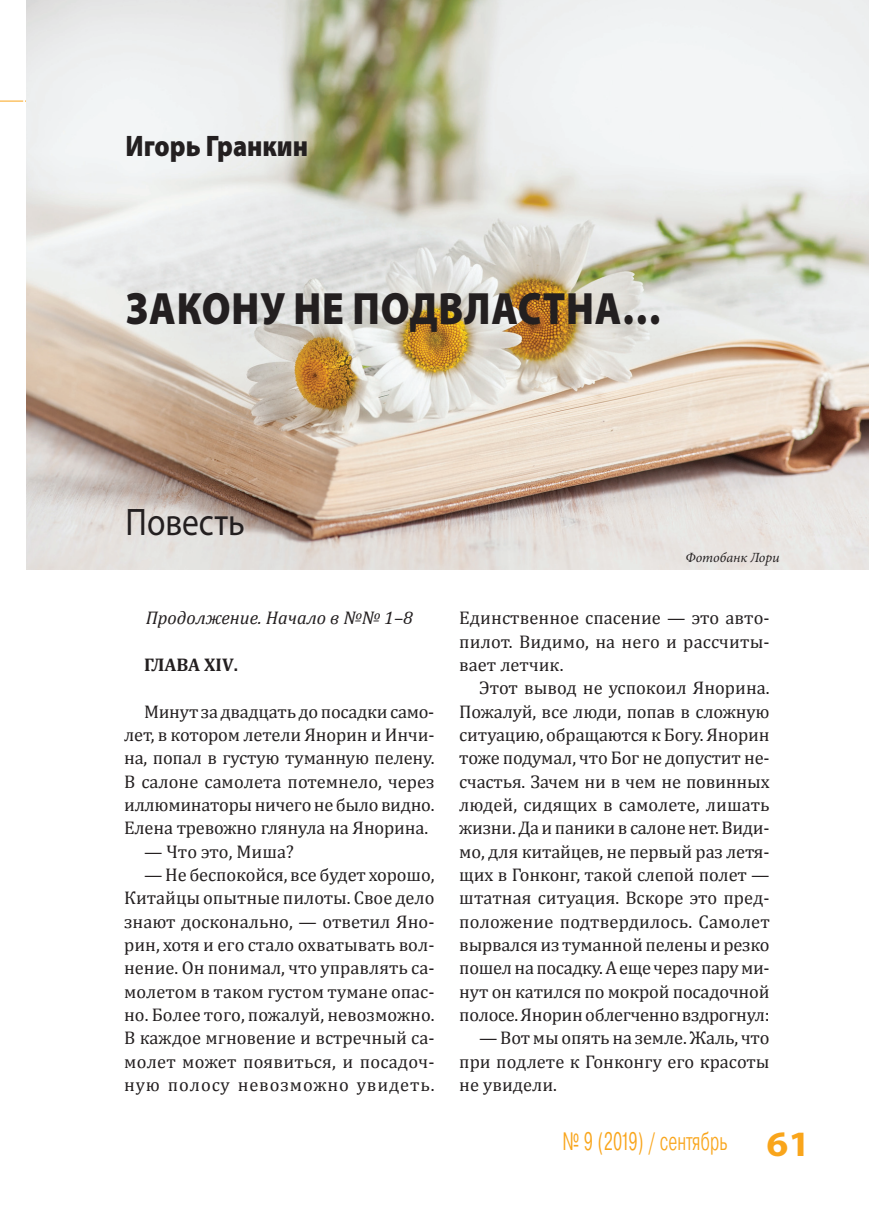
<style>
.page{position:relative;width:869px;height:1216px;background:#fff}
.page>*{position:absolute;margin:0;border:0;box-sizing:border-box;transform-origin:0 0}
.t1{font:900 45.5px "Myriad Pro";letter-spacing:.02em;color:#231f20;scale:.87 1}
.t2{font:38.5px "Myriad Pro";color:#231f20;scale:.87 1}
.t3{font:900 29.75px "Myriad Pro";color:#231f20;scale:.87 1}
.t4{font:300 25.2px "Pragmatica Cond";color:#f9a51b;scale:.8 1}
.t5{font:18.38px/23.3px "Cambria";color:#231f20;text-align:justify}
.t6{font:italic 18.38px "Cambria";color:#231f20}
.t7{font:700 18.38px "Cambria";color:#231f20}
.t8{font:italic 14px "Minion Pro";letter-spacing:-.005em;color:#231f20}
.s1{font-family:"Myriad Pro";font-weight:700;font-size:35.88px}
</style>
<div class="page">
<svg style="left:0;top:101px;width:23px;height:1px"></svg>
<hr style="left:25px;top:101px;width:746px;height:1px;background:#f9a51b">
<img style="left:26px;top:0;width:842px;height:570px">
<h3 class="t3" style="left:125px;top:129px;width:211px">Игорь Гранкин</h3>
<h1 class="t1" style="left:126px;top:282px;width:617px">ЗАКОНУ НЕ ПОДВЛАСТНА…</h1>
<h2 class="t2" style="left:125px;top:498px;width:138px">Повесть</h2>
<p class="t6" style="left:146px;top:607px;width:269px">Продолжение. Начало в №№ 1–8</p>
<p class="t7" style="left:144px;top:653px;width:95px">ГЛАВА XIV.</p>
<p class="t5" style="left:124px;top:699px;width:312px;text-indent:20px">Минут за двадцать до посадки само&shy;лет, в котором летели Янорин и Инчи&shy;на, попал в густую туманную пелену.<br>В салоне самолета потемнело, через иллюминаторы ничего не было видно.<br>Елена тревожно глянула на Янорина.</p>
<p class="t5" style="left:144px;top:839px;width:151px">— Что это, Миша?</p>
<p class="t5" style="left:124px;top:862px;width:312px;text-indent:20px">— Не беспокойся, все будет хорошо, Китайцы опытные пилоты. Свое дело знают досконально, — ответил Яно&shy;рин, хотя и его стало охватывать вол&shy;нение. Он понимал, что управлять са&shy;молетом в таком густом тумане опас&shy;но. Более того, пожалуй, невозможно.<br>В каждое мгновение и встречный са&shy;молет может появиться, и посадоч&shy;ную полосу невозможно увидеть.</p>
<p class="t8" style="left:685px;top:549px;width:96px">Фотобанк Лори</p>
<p class="t5" style="left:459px;top:606px;width:312px">Единственное спасение — это авто&shy;пилот. Видимо, на него и рассчиты&shy;вает летчик.</p>
<p class="t5" style="left:459px;top:676px;width:312px;text-indent:20px">Этот вывод не успокоил Янорина.<br>Пожалуй, все люди, попав в сложную ситуацию, обращаются к Богу. Янорин тоже подумал, что Бог не допустит не&shy;счастья. Зачем ни в чем не повинных людей, сидящих в самолете, лишать жизни. Да и паники в салоне нет. Види&shy;мо, для китайцев, не первый раз летя&shy;щих в Гонконг, такой слепой полет — штатная ситуация. Вскоре это пред&shy;положение подтвердилось. Самолет вырвался из туманной пелены и резко пошел на посадку. А еще через пару ми&shy;нут он катился по мокрой посадочной полосе. Янорин облегченно вздрогнул:</p>
<p class="t5" style="left:459px;top:1025px;width:312px;text-indent:20px">— Вот мы опять на земле. Жаль, что при подлете к Гонконгу его красоты не увидели.</p>
<h3 class="t4" style="left:562px;top:1126px;width:311px">№ 9 (2019) / сентябрь <span class="s1">61</span></h3>
</div>
